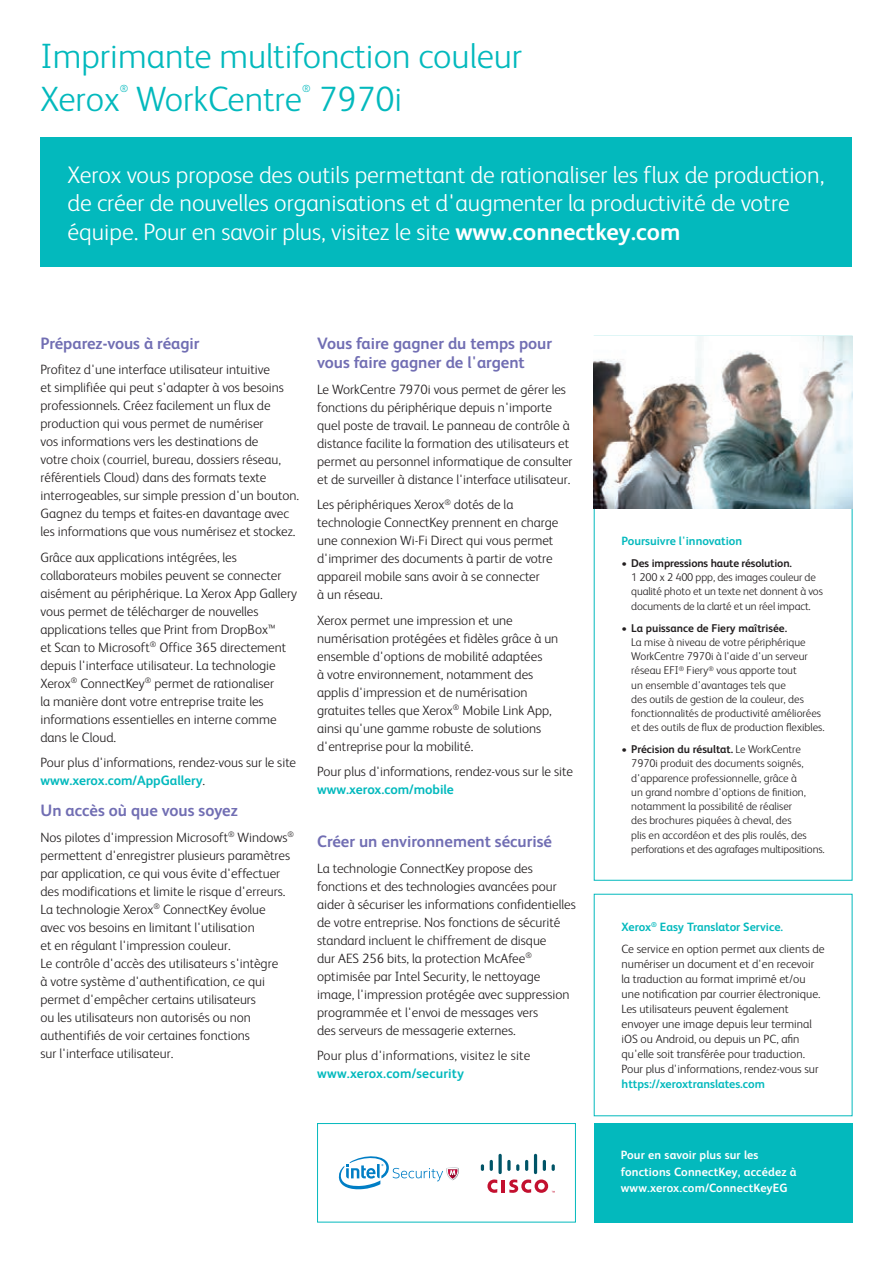
<style>
.page{position:relative;width:893px;height:1263px;background:#fff}
.page>*{position:absolute;margin:0;border:0;box-sizing:border-box;transform-origin:0 0}
.t1{font:300 35.25px/43.5px "Xerox Sans";color:#03b9bd}
.t2{font:300 24px/28.5px "Xerox Sans";color:#fff}
.t3{font:700 16.5px/19.5px "Xerox Sans";color:#716eb3}
.t4{font:300 13.5px/18px "Xerox Sans";color:#231f20}
.t5{font:700 13.5px "Xerox Sans";color:#03b9bd}
.t6{font:300 12px/15px "Xerox Sans";color:#231f20}
.t7{font:700 12px/16.5px "Xerox Sans";letter-spacing:.015em;color:#fff}
.t8{font:700 12px "Xerox Sans";color:#03b9bd}
.t9{font:300 11.25px/14.2px "Xerox Sans";color:#231f20}
.t10{font:300 10.35px "Xerox Sans";color:#03b9bd}
.s1{font-weight:700}
.s2{font-weight:700;color:#03b9bd}
</style>
<div class="page">
<div style="left:594px;top:1123px;width:258px;height:99px;background:#03b9bd"></div>
<div style="left:40px;top:137px;width:812px;height:130px;background:#03b9bd"></div>
<img style="left:594px;top:336px;width:258px;height:173px">
<svg style="left:481px;top:1164px;width:3px;height:7px"></svg>
<svg style="left:490px;top:1160px;width:3px;height:11px"></svg>
<svg style="left:498px;top:1154px;width:4px;height:20px"></svg>
<svg style="left:507px;top:1160px;width:4px;height:11px"></svg>
<svg style="left:516px;top:1164px;width:3px;height:7px"></svg>
<svg style="left:525px;top:1160px;width:3px;height:11px"></svg>
<hr style="left:534px;top:1154px;width:3px;height:20px;background:#005467;border-radius:2px">
<svg style="left:543px;top:1160px;width:3px;height:11px"></svg>
<svg style="left:552px;top:1164px;width:3px;height:7px"></svg>
<svg style="left:487px;top:1179px;width:68px;height:14px"></svg>
<svg style="left:339px;top:1156px;width:120px;height:33px"></svg>
<div style="left:317px;top:1123px;width:259px;height:99px;border:1px solid #03b9bd"></div>
<h1 class="t1" style="left:40px;top:32px;width:483px">Imprimante multifonction couleur<br>Xerox</h1>
<p class="t10" style="left:120px;top:81px;width:10px">®</p>
<h1 class="t1" style="left:136px;top:76px;width:168px">WorkCentre</h1>
<p class="t10" style="left:302px;top:81px;width:10px">®</p>
<h1 class="t1" style="left:318px;top:76px;width:85px">7970i</h1>
<h2 class="t2" style="left:68px;top:159px;width:758px">Xerox vous propose des outils permettant de rationaliser les flux de production, de créer de nouvelles organisations et d'augmenter la productivité de votre équipe. Pour en savoir plus, visitez le site <span class="s1">www.connectkey.com</span></h2>
<p class="t3" style="left:40px;top:333px;width:161px">Préparez-vous à réagir</p>
<p class="t4" style="left:40px;top:360px;width:260px">Profitez d'une interface utilisateur intuitive<br>et simplifiée qui peut s'adapter à vos besoins professionnels. Créez facilement un flux de production qui vous permet de numériser<br>vos informations vers les destinations de<br>votre choix (courriel, bureau, dossiers réseau, référentiels Cloud) dans des formats texte interrogeables, sur simple pression d'un bouton.<br>Gagnez du temps et faites-en davantage avec les informations que vous numérisez et stockez.</p>
<p class="t4" style="left:40px;top:547px;width:258px">Grâce aux applications intégrées, les collaborateurs mobiles peuvent se connecter aisément au périphérique. La Xerox App Gallery vous permet de télécharger de nouvelles applications telles que Print from DropBox™<br>et Scan to Microsoft<sup>®</sup> Office 365 directement depuis l'interface utilisateur. La technologie Xerox<sup>®</sup> ConnectKey<sup>®</sup> permet de rationaliser<br>la manière dont votre entreprise traite les informations essentielles en interne comme dans le Cloud.</p>
<p class="t4" style="left:40px;top:753px;width:257px">Pour plus d'informations, rendez-vous sur le site <span class="s2">www.xerox.com/AppGallery</span>.</p>
<p class="t3" style="left:40px;top:800px;width:199px">Un accès où que vous soyez</p>
<p class="t4" style="left:40px;top:827px;width:255px">Nos pilotes d'impression Microsoft<sup>®</sup> Windows<sup>® </sup>permettent d'enregistrer plusieurs paramètres par application, ce qui vous évite d'effectuer des modifications et limite le risque d'erreurs.<br>La technologie Xerox<sup>®</sup> ConnectKey évolue<br>avec vos besoins en limitant l'utilisation<br>et en régulant l'impression couleur.<br>Le contrôle d'accès des utilisateurs s'intègre<br>à votre système d'authentification, ce qui permet d'empêcher certains utilisateurs<br>ou les utilisateurs non autorisés ou non authentifiés de voir certaines fonctions<br>sur l'interface utilisateur.</p>
<p class="t3" style="left:317px;top:333px;width:236px">Vous faire gagner du temps pour vous faire gagner de l'argent</p>
<p class="t4" style="left:317px;top:379px;width:257px">Le WorkCentre 7970i vous permet de gérer les fonctions du périphérique depuis n'importe quel poste de travail. Le panneau de contrôle à distance facilite la formation des utilisateurs et permet au personnel informatique de consulter et de surveiller à distance l'interface utilisateur.</p>
<p class="t4" style="left:317px;top:495px;width:243px">Les périphériques Xerox<sup>®</sup> dotés de la technologie ConnectKey prennent en charge une connexion Wi-Fi Direct qui vous permet d'imprimer des documents à partir de votre appareil mobile sans avoir à se connecter<br>à un réseau.</p>
<p class="t4" style="left:317px;top:611px;width:243px">Xerox permet une impression et une numérisation protégées et fidèles grâce à un ensemble d'options de mobilité adaptées<br>à votre environnement, notamment des applis d'impression et de numérisation gratuites telles que Xerox<sup>®</sup> Mobile Link App, ainsi qu'une gamme robuste de solutions d'entreprise pour la mobilité.</p>
<p class="t4" style="left:317px;top:762px;width:257px">Pour plus d'informations, rendez-vous sur le site</p>
<p class="t5" style="left:317px;top:780px;width:138px">www.xerox.com/mobile</p>
<p class="t3" style="left:317px;top:831px;width:236px">Créer un environnement sécurisé</p>
<p class="t4" style="left:317px;top:858px;width:260px">La technologie ConnectKey propose des fonctions et des technologies avancées pour aider à sécuriser les informations confidentielles de votre entreprise. Nos fonctions de sécurité standard incluent le chiffrement de disque<br>dur AES 256 bits, la protection McAfee<sup>® </sup>optimisée par Intel Security, le nettoyage image, l'impression protégée avec suppression programmée et l'envoi de messages vers<br>des serveurs de messagerie externes.</p>
<p class="t4" style="left:317px;top:1046px;width:215px">Pour plus d'informations, visitez le site</p>
<p class="t5" style="left:317px;top:1064px;width:149px">www.xerox.com/security</p>
<p class="t8" style="left:622px;top:533px;width:122px">Poursuivre l'innovation</p>
<p class="t9" style="left:631px;top:555px;width:193px;text-indent:-10px">• <span class="s1">Des impressions haute résolution.<br></span>1 200 x 2 400 ppp, des images couleur de qualité photo et un texte net donnent à vos documents de la clarté et un réel impact.</p>
<p class="t9" style="left:631px;top:620px;width:195px;text-indent:-10px">• <span class="s1">La puissance de Fiery maîtrisée.<br></span>La mise à niveau de votre périphérique WorkCentre 7970i à l'aide d'un serveur réseau EFI<sup>®</sup> Fiery<sup>®</sup> vous apporte tout<br>un ensemble d'avantages tels que<br>des outils de gestion de la couleur, des fonctionnalités de productivité améliorées et des outils de flux de production flexibles.</p>
<p class="t9" style="left:631px;top:742px;width:195px;text-indent:-10px">• <span class="s1">Précision du résultat.</span> Le WorkCentre 7970i produit des documents soignés, d'apparence professionnelle, grâce à<br>un grand nombre d'options de finition, notamment la possibilité de réaliser<br>des brochures piquées à cheval, des<br>plis en accordéon et des plis roulés, des perforations et des agrafages multipositions.</p>
<p class="t6" style="left:622px;top:915px;width:204px;line-height:22.5px"><span class="s2">Xerox</span><sup>®</sup> <span class="s2">Easy Translator Service.<br></span>Ce service en option permet aux clients de</p>
<p class="t6" style="left:622px;top:956px;width:200px">numériser un document et d'en recevoir la traduction au format imprimé et/ou une notification par courrier électronique.<br>Les utilisateurs peuvent également envoyer une image depuis leur terminal iOS ou Android, ou depuis un PC, afin qu'elle soit transférée pour traduction.<br>Pour plus d'informations, rendez-vous sur</p>
<p class="t8" style="left:622px;top:1076px;width:145px">https://xeroxtranslates.com</p>
<p class="t7" style="left:621px;top:1146px;width:177px">Pour en savoir plus sur les fonctions ConnectKey, accédez à www.xerox.com/ConnectKeyEG</p>
</div>
